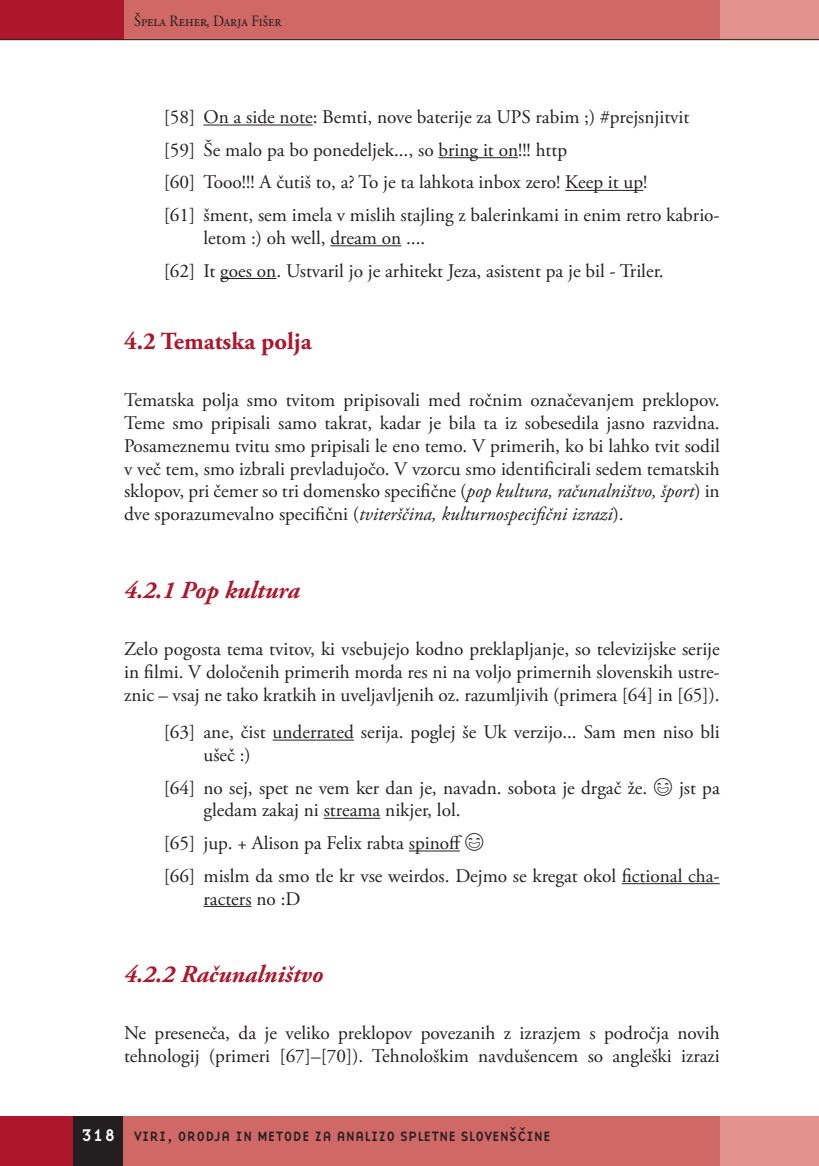
<style>
.page{position:relative;width:819px;height:1166px;background:#fff}
.page>*{position:absolute;margin:0;border:0;box-sizing:border-box;transform-origin:0 0}
.t1{font:italic 700 24.5px "Adobe Garamond Pro";color:#ae172b}
.t2{font:700 24.5px "Adobe Garamond Pro";color:#ae172b}
.t3{font:19.25px/22.8px "Adobe Garamond Pro";color:#231f20}
.t4{font:15.75px "Adobe Garamond Pro";color:#231f20;scale:.9 1}
.t5{font:14px "Base Nine";color:#231f20}
.s1{font-style:italic}
.s2{font-size:17.5px;color:#fff}
</style>
<div class="page">
<div style="left:122px;top:0;width:597px;height:40px;background:#d06865"></div>
<div style="left:719px;top:0;width:99px;height:40px;background:#e3938e"></div>
<div style="left:0;top:0;width:124px;height:40px;background:#ae172b"></div>
<hr style="left:0;top:39px;width:818px;height:1px;background:#231f20">
<div style="left:123px;top:1116px;width:621px;height:50px;background:#d06865"></div>
<div style="left:719px;top:1116px;width:99px;height:50px;background:#e3938e"></div>
<div style="left:0;top:1116px;width:74px;height:50px;background:#ae172b"></div>
<div style="left:74px;top:1116px;width:49px;height:50px;background:#231f20"></div>
<hr style="left:203px;top:125px;width:109px;height:1px;background:#231f20">
<hr style="left:438px;top:157px;width:80px;height:1px;background:#231f20">
<hr style="left:565px;top:190px;width:78px;height:1px;background:#231f20">
<hr style="left:330px;top:245px;width:71px;height:1px;background:#231f20">
<hr style="left:220px;top:278px;width:56px;height:1px;background:#231f20">
<hr style="left:272px;top:739px;width:82px;height:1px;background:#231f20">
<hr style="left:324px;top:818px;width:56px;height:1px;background:#231f20">
<hr style="left:409px;top:850px;width:51px;height:1px;background:#231f20">
<hr style="left:621px;top:883px;width:98px;height:1px;background:#231f20">
<hr style="left:203px;top:906px;width:48px;height:1px;background:#231f20">
<p class="t4" style="left:134px;top:11px;width:165px">Špela Reher, Darja Fišer</p>
<p class="t3" style="left:164px;top:101px;width:557px;line-height:32.7px">[58] On a side note: Bemti, nove baterije za UPS rabim ;) #prejsnjitvit [59] Še malo pa bo ponedeljek..., so bring it on!!! http<br>[60] Tooo!!! A čutiš to, a? To je ta lahkota inbox zero! Keep it up!<br>[61] šment, sem imela v mislih stajling z balerinkami in enim retro kabrio-</p>
<p class="t3" style="left:164px;top:222px;width:501px;line-height:32.7px;text-indent:40px">letom :) oh well, dream on ....<br>[62] It goes on. Ustvaril jo je arhitekt Jeza, asistent pa je bil - Triler.</p>
<p class="t2" style="left:124px;top:327px;width:189px">4.2 Tematska polja</p>
<p class="t3" style="left:124px;top:390px;width:597px;text-align:justify">Tematska polja smo tvitom pripisovali med ročnim označevanjem preklopov.<br>Teme smo pripisali samo takrat, kadar je bila ta iz sobesedila jasno razvidna.<br>Posameznemu tvitu smo pripisali le eno temo. V primerih, ko bi lahko tvit sodil v več tem, smo izbrali prevladujočo. V vzorcu smo identificirali sedem tematskih sklopov, pri čemer so tri domensko specifične (<span class="s1">pop kultura, računalništvo, šport</span>) in dve sporazumevalno specifični (<span class="s1">tviterščina, kulturnospecifični izrazi</span>).</p>
<p class="t1" style="left:124px;top:576px;width:177px">4.2.1 Pop kultura</p>
<p class="t3" style="left:124px;top:638px;width:597px;text-align:justify">Zelo pogosta tema tvitov, ki vsebujejo kodno preklapljanje, so televizijske serije in filmi. V določenih primerih morda res ni na voljo primernih slovenskih ustre&shy;znic – vsaj ne tako kratkih in uveljavljenih oz. razumljivih (primera [64] in [65]).</p>
<p class="t3" style="left:203px;top:721px;width:517px;text-indent:-40px">[63] ane, čist underrated serija. poglej še Uk verzijo... Sam men niso bli ušeč :)</p>
<p class="t3" style="left:164px;top:777px;width:485px">[64] no sej, spet ne vem ker dan je, navadn. sobota je drgač že.</p>
<p class="t3" style="left:679px;top:777px;width:42px">jst pa</p>
<p class="t3" style="left:164px;top:794px;width:557px;line-height:32.7px;text-indent:40px">gledam zakaj ni streama nikjer, lol.<br>[65] jup. + Alison pa Felix rabta spinoff<br>[66] mislm da smo tle kr vse weirdos. Dejmo se kregat okol fictional cha-</p>
<p class="t3" style="left:203px;top:887px;width:98px">racters no :D</p>
<p class="t1" style="left:124px;top:960px;width:201px">4.2.2 Računalništvo</p>
<p class="t3" style="left:124px;top:1022px;width:597px">Ne preseneča, da je veliko preklopov povezanih z izrazjem s področja novih tehnologij (primeri [67]–[70]). Tehnološkim navdušencem so angleški izrazi</p>
<p class="t5" style="left:81px;top:1126px;width:471px"><span class="s2">318</span> VIRI, ORODJA IN METODE ZA ANALIZO SPLETNE SLOVENŠCˇINE</p>
</div>
